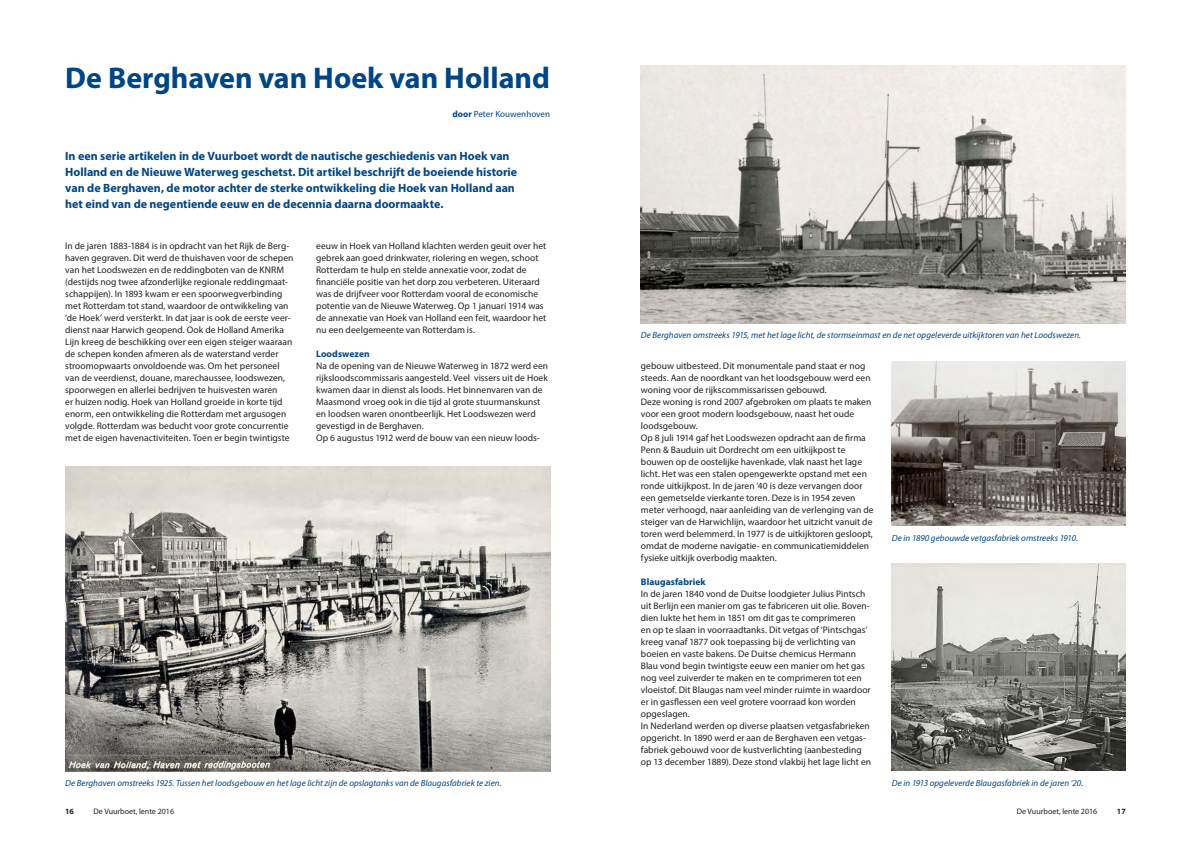
<style>
.page{position:relative;width:1191px;height:842px;background:#fff}
.page>*{position:absolute;margin:0;border:0;box-sizing:border-box;transform-origin:0 0}
.ko2{font:700 30px "Myriad";color:#004684}
.lead_klein{font:700 12px/16px "Myriad Pro";color:#004684}
.lo{font:9.5px/12px "Myriad Pro";letter-spacing:.005em;color:#231f20}
.sk{font:700 9.5px "Myriad Pro";letter-spacing:.01em;color:#004684}
.fotobijschrift{font:italic 9px "Myriad Pro";letter-spacing:.005em;color:#004684}
.auteur{font:9px "Myriad Pro";letter-spacing:.005em;color:#004684}
.t1{font:8px "Myriad Pro";color:#231f20}
.t2{font:700 8px "Myriad";color:#231f20}
.s1{font-weight:700}
</style>
<div class="page">
<img style="left:65px;top:466px;width:485px;height:305px">
<img style="left:641px;top:65px;width:484px;height:258px">
<img style="left:891px;top:362px;width:234px;height:163px">
<img style="left:891px;top:564px;width:234px;height:207px">
<p class="ko2" style="left:65px;top:62px;width:486px">De Berghaven van Hoek van Holland</p>
<p class="auteur" style="left:452px;top:108px;width:99px"><span class="s1">door</span> Peter Kouwenhoven</p>
<p class="lead_klein" style="left:65px;top:147px;width:453px">In een serie artikelen in de Vuurboet wordt de nautische geschiedenis van Hoek van Holland en de Nieuwe Waterweg geschetst. Dit artikel beschrijft de boeiende historie van de Berghaven, de motor achter de sterke ontwikkeling die Hoek van Holland aan het eind van de negentiende eeuw en de decennia daarna doormaakte.</p>
<p class="lo" style="left:316px;top:239px;width:232px">eeuw in Hoek van Holland klachten werden geuit over het gebrek aan goed drinkwater, riolering en wegen, schoot Rotterdam te hulp en stelde annexatie voor, zodat de financiële positie van het dorp zou verbeteren. Uiteraard was de drijfveer voor Rotterdam vooral de economische potentie van de Nieuwe Waterweg. Op 1 januari 1914 was de annexatie van Hoek van Holland een feit, waardoor het nu een deelgemeente van Rotterdam is.</p>
<p class="sk" style="left:316px;top:347px;width:55px">Loodswezen</p>
<p class="lo" style="left:316px;top:359px;width:233px">Na de opening van de Nieuwe Waterweg in 1872 werd een rijksloodscommissaris aangesteld. Veel vissers uit de Hoek kwamen daar in dienst als loods. Het binnenvaren van de Maasmond vroeg ook in die tijd al grote stuurmanskunst en loodsen waren onontbeerlijk. Het Loodswezen werd gevestigd in de Berghaven.</p>
<p class="lo" style="left:316px;top:431px;width:225px">Op 6 augustus 1912 werd de bouw van een nieuw loods-</p>
<p class="lo" style="left:65px;top:239px;width:230px">In de jaren 1883-1884 is in opdracht van het Rijk de Berg&shy;haven gegraven. Dit werd de thuishaven voor de schepen van het Loodswezen en de reddingboten van de KNRM (destijds nog twee afzonderlijke regionale reddingmaat&shy;schappijen). In 1893 kwam er een spoorwegverbinding met Rotterdam tot stand, waardoor de ontwikkeling van ‘de Hoek’ werd versterkt. In dat jaar is ook de eerste veer&shy;dienst naar Harwich geopend. Ook de Holland Amerika Lijn kreeg de beschikking over een eigen steiger waaraan de schepen konden afmeren als de waterstand verder stroomopwaarts onvoldoende was. Om het personeel van de veerdienst, douane, marechaussee, loodswezen, spoorwegen en allerlei bedrijven te huisvesten waren<br>er huizen nodig. Hoek van Holland groeide in korte tijd enorm, een ontwikkeling die Rotterdam met argusogen volgde. Rotterdam was beducht voor grote concurrentie met de eigen havenactiviteiten. Toen er begin twintigste</p>
<p class="fotobijschrift" style="left:65px;top:778px;width:438px">De Berghaven omstreeks 1925. Tussen het loodsgebouw en het lage licht zijn de opslagtanks van de Blaugasfabriek te zien.</p>
<p class="fotobijschrift" style="left:641px;top:331px;width:442px">De Berghaven omstreeks 1915, met het lage licht, de stormseinmast en de net opgeleverde uitkijktoren van het Loodswezen.</p>
<p class="lo" style="left:641px;top:359px;width:231px">gebouw uitbesteed. Dit monumentale pand staat er nog steeds. Aan de noordkant van het loodsgebouw werd een woning voor de rijkscommissarissen gebouwd.</p>
<p class="lo" style="left:641px;top:395px;width:232px">Deze woning is rond 2007 afgebroken om plaats te maken voor een groot modern loodsgebouw, naast het oude loodsgebouw.</p>
<p class="lo" style="left:641px;top:431px;width:234px">Op 8 juli 1914 gaf het Loodswezen opdracht aan de firma Penn &amp; Bauduin uit Dordrecht om een uitkijkpost te bouwen op de oostelijke havenkade, vlak naast het lage licht. Het was een stalen opengewerkte opstand met een ronde uitkijkpost. In de jaren ’40 is deze vervangen door een gemetselde vierkante toren. Deze is in 1954 zeven meter verhoogd, naar aanleiding van de verlenging van de steiger van de Harwichlijn, waardoor het uitzicht vanuit de toren werd belemmerd. In 1977 is de uitkijktoren gesloopt, omdat de moderne navigatie- en communicatiemiddelen fysieke uitkijk overbodig maakten.</p>
<p class="sk" style="left:641px;top:575px;width:66px">Blaugasfabriek</p>
<p class="lo" style="left:641px;top:587px;width:231px">In de jaren 1840 vond de Duitse loodgieter Julius Pintsch uit Berlijn een manier om gas te fabriceren uit olie. Boven&shy;dien lukte het hem in 1851 om dit gas te comprimeren<br>en op te slaan in voorraadtanks. Dit vetgas of ‘Pintschgas’ kreeg vanaf 1877 ook toepassing bij de verlichting van boeien en vaste bakens. De Duitse chemicus Hermann Blau vond begin twintigste eeuw een manier om het gas nog veel zuiverder te maken en te comprimeren tot een vloeistof. Dit Blaugas nam veel minder ruimte in waardoor er in gasflessen een veel grotere voorraad kon worden opgeslagen.</p>
<p class="lo" style="left:641px;top:719px;width:232px">In Nederland werden op diverse plaatsen vetgasfabrieken opgericht. In 1890 werd er aan de Berghaven een vetgas&shy;fabriek gebouwd voor de kustverlichting (aanbesteding op 13 december 1889). Deze stond vlakbij het lage licht en</p>
<p class="fotobijschrift" style="left:891px;top:533px;width:188px">De in 1890 gebouwde vetgasfabriek omstreeks 1910.</p>
<p class="fotobijschrift" style="left:891px;top:778px;width:193px">De in 1913 opgeleverde Blaugasfabriek in de jaren ‘20.</p>
<p class="t2" style="left:65px;top:807px;width:10px">16</p>
<p class="t1" style="left:94px;top:806px;width:82px">De Vuurboet, lente 2016</p>
<p class="t1" style="left:1016px;top:806px;width:82px">De Vuurboet, lente 2016</p>
<p class="t2" style="left:1116px;top:807px;width:10px">17</p>
</div>
